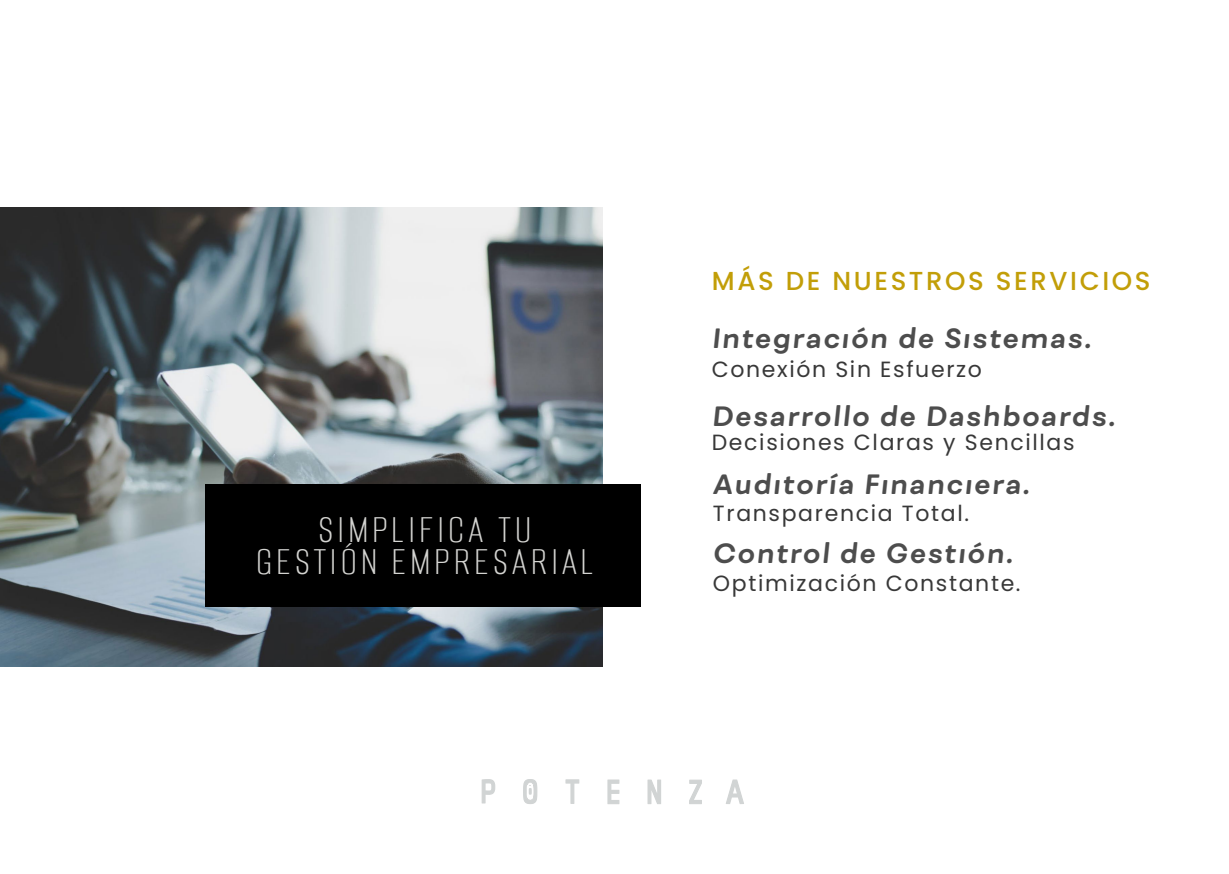
<style>
.page{position:relative;width:1229px;height:874px;background:#fff}
.page>*{position:absolute;margin:0;border:0;box-sizing:border-box;transform-origin:0 0}
.t1{font:100 42px/32.4px "Alumni Sans";letter-spacing:.1em;color:#d4d4d1;text-align:center}
.t2{font:italic 700 26.8px "Fibra One";letter-spacing:.075em;color:#4d4d4d}
.t3{font:500 26px "Poppins";letter-spacing:.1em;color:#c29e08}
.t4{font:22px "Poppins";letter-spacing:.075em;color:#383838}
</style>
<div class="page">
<img style="left:0;top:207px;width:602px;height:460px">
<div style="left:205px;top:485px;width:436px;height:122px;background:#000"></div>
<svg style="left:481px;top:779px;width:14px;height:24px"></svg>
<svg style="left:565px;top:779px;width:14px;height:25px"></svg>
<svg style="left:607px;top:780px;width:12px;height:24px"></svg>
<svg style="left:647px;top:780px;width:14px;height:24px"></svg>
<svg style="left:689px;top:780px;width:13px;height:24px"></svg>
<svg style="left:726px;top:780px;width:18px;height:24px"></svg>
<svg style="left:523px;top:779px;width:14px;height:25px"></svg>
<h1 class="t1" style="left:256px;top:515px;width:339px">SIMPLIFICA TU<br>GESTIÓN EMPRESARIAL</h1>
<p class="t3" style="left:712px;top:265px;width:440px">MÁS DE NUESTROS SERVICIOS</p>
<p class="t2" style="left:711px;top:321px;width:381px">Integración de Sistemas.</p>
<p class="t4" style="left:711px;top:357px;width:272px">Conexión Sin Esfuerzo</p>
<p class="t2" style="left:711px;top:399px;width:405px">Desarrollo de Dashboards.</p>
<p class="t4" style="left:711px;top:429px;width:364px">Decisiones Claras y Sencillas</p>
<p class="t2" style="left:713px;top:467px;width:318px">Auditoría Financiera.</p>
<p class="t4" style="left:713px;top:501px;width:257px">Transparencia Total.</p>
<p class="t2" style="left:713px;top:536px;width:301px">Control de Gestión.</p>
<p class="t4" style="left:713px;top:570px;width:309px">Optimización Constante.</p>
</div>
